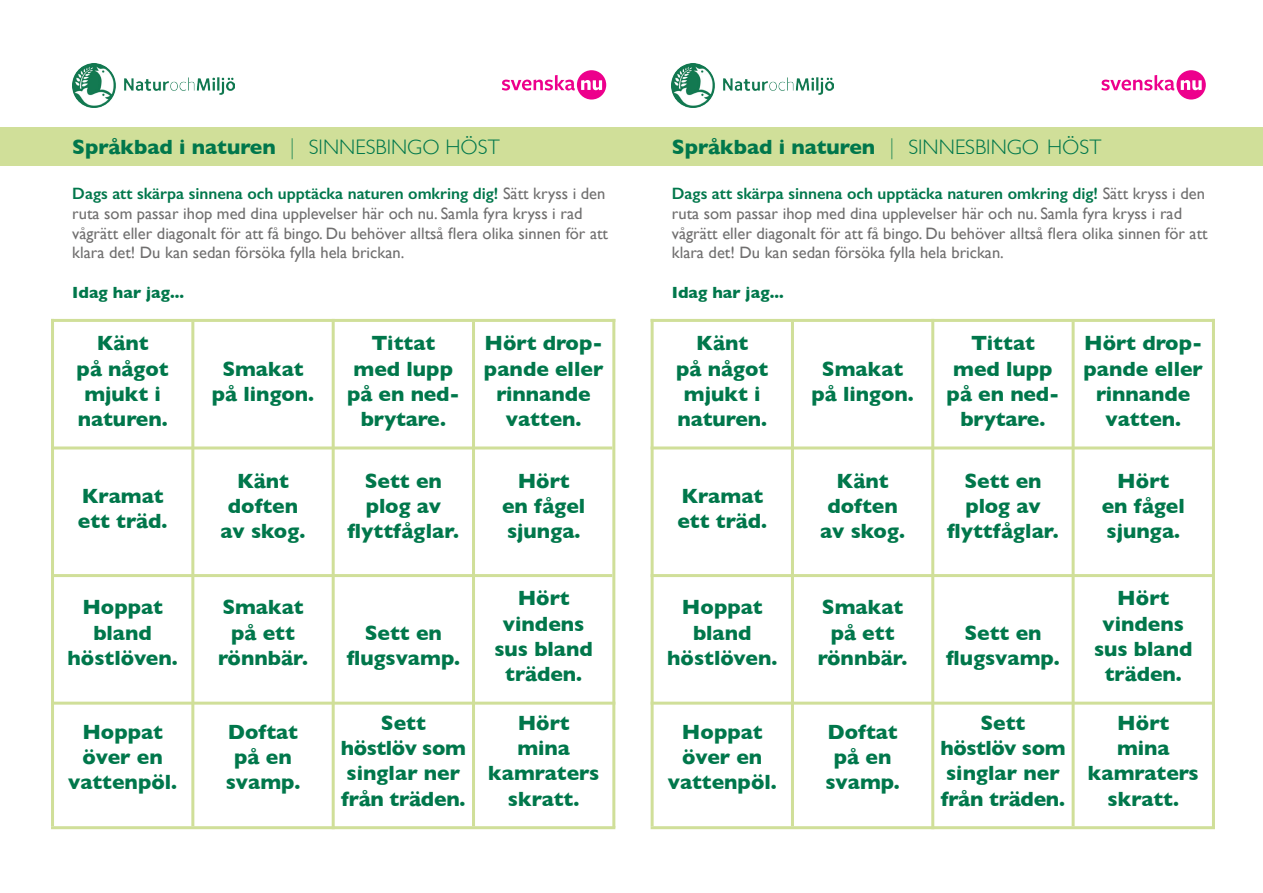
<style>
.page{position:relative;width:1263px;height:893px;background:#fff}
.page>*{position:absolute;margin:0;border:0;box-sizing:border-box;transform-origin:0 0}
.bingo{font:700 21px/25.2px "Gill Sans";color:#00774b;text-align:center}
.otsikko{font:700 21px "Gill Sans";color:#00774b}
.otsikko-2{font:300 21px "Gill Sans";color:#00774b}
.t1{font:16.5px/19.8px "Gill Sans";color:#706f6f}
.t2{font:700 16.5px "Gill Sans";color:#00774b}
.s1{font-weight:600;color:#00774b}
</style>
<div class="page">
<div style="left:0;top:128px;width:1263px;height:38px;background:#d0df99"></div>
<hr style="left:51px;top:826px;width:564px;height:3px;background:#d0df99">
<hr style="left:612px;top:319px;width:3px;height:509px;background:#d0df99">
<hr style="left:51px;top:319px;width:3px;height:507px;background:#d0df99">
<img style="left:72px;top:64px;width:162px;height:44px">
<svg style="left:502px;top:70px;width:104px;height:30px"></svg>
<hr style="left:191px;top:322px;width:3px;height:504px;background:#d0df99">
<hr style="left:332px;top:319px;width:3px;height:510px;background:#d0df99">
<hr style="left:472px;top:322px;width:3px;height:504px;background:#d0df99">
<hr style="left:51px;top:319px;width:564px;height:3px;background:#d0df99">
<hr style="left:51px;top:446px;width:561px;height:3px;background:#d0df99">
<hr style="left:51px;top:574px;width:561px;height:3px;background:#d0df99">
<hr style="left:51px;top:702px;width:564px;height:3px;background:#d0df99">
<img style="left:672px;top:64px;width:162px;height:44px">
<svg style="left:1101px;top:70px;width:105px;height:30px"></svg>
<hr style="left:651px;top:826px;width:564px;height:3px;background:#d0df99">
<hr style="left:1212px;top:319px;width:3px;height:509px;background:#d0df99">
<hr style="left:651px;top:319px;width:3px;height:507px;background:#d0df99">
<hr style="left:791px;top:322px;width:3px;height:504px;background:#d0df99">
<hr style="left:931px;top:319px;width:3px;height:510px;background:#d0df99">
<hr style="left:1071px;top:322px;width:3px;height:504px;background:#d0df99">
<hr style="left:651px;top:319px;width:564px;height:3px;background:#d0df99">
<hr style="left:651px;top:446px;width:561px;height:3px;background:#d0df99">
<hr style="left:651px;top:574px;width:561px;height:3px;background:#d0df99">
<hr style="left:651px;top:702px;width:564px;height:3px;background:#d0df99">
<p class="otsikko" style="left:72px;top:130px;width:205px">Språkbad i naturen</p>
<p class="otsikko-2" style="left:309px;top:130px;width:192px">SINNESBINGO HÖST</p>
<p class="t1" style="left:72px;top:183px;width:537px"><span class="s1">Dags att skärpa sinnena och upptäcka naturen omkring dig!</span> Sätt kryss i den ruta som passar ihop med dina upplevelser här och nu. Samla fyra kryss i rad vågrätt eller diagonalt för att få bingo. Du behöver alltså flera olika sinnen för att klara det! Du kan sedan försöka fylla hela brickan.</p>
<p class="t2" style="left:72px;top:279px;width:113px">Idag har jag...</p>
<p class="bingo" style="left:97px;top:330px;width:54px">Känt</p>
<p class="bingo" style="left:77px;top:355px;width:94px">på något mjukt i naturen.</p>
<p class="bingo" style="left:82px;top:483px;width:83px">Kramat</p>
<p class="bingo" style="left:78px;top:508px;width:91px">ett träd.</p>
<p class="bingo" style="left:68px;top:594px;width:112px">Hoppat bland höstlöven.</p>
<p class="bingo" style="left:68px;top:719px;width:110px">Hoppat över en vattenpöl.</p>
<p class="bingo" style="left:222px;top:355px;width:83px">Smakat</p>
<p class="bingo" style="left:212px;top:381px;width:104px">på lingon.</p>
<p class="bingo" style="left:237px;top:468px;width:54px">Känt</p>
<p class="bingo" style="left:228px;top:493px;width:72px">doften</p>
<p class="bingo" style="left:221px;top:518px;width:86px">av skog.</p>
<p class="bingo" style="left:222px;top:594px;width:83px">Smakat</p>
<p class="bingo" style="left:218px;top:619px;width:91px">på ett rönnbär.</p>
<p class="bingo" style="left:228px;top:719px;width:72px">Doftat</p>
<p class="bingo" style="left:226px;top:744px;width:76px">på en svamp.</p>
<p class="bingo" style="left:371px;top:330px;width:65px">Tittat</p>
<p class="bingo" style="left:354px;top:355px;width:101px">med lupp</p>
<p class="bingo" style="left:347px;top:381px;width:114px">på en ned&shy;brytare.</p>
<p class="bingo" style="left:484px;top:330px;width:121px">Hört drop&shy;pande eller rinnande vatten.</p>
<p class="bingo" style="left:348px;top:468px;width:113px">Sett en plog av flyttfåglar.</p>
<p class="bingo" style="left:518px;top:468px;width:53px">Hört</p>
<p class="bingo" style="left:502px;top:493px;width:85px;text-align:left">en fågel sjunga.</p>
<p class="bingo" style="left:347px;top:619px;width:115px">Sett en flugsvamp.</p>
<p class="bingo" style="left:381px;top:710px;width:47px">Sett</p>
<p class="bingo" style="left:341px;top:735px;width:127px;text-align:left">höstlöv som singlar ner från träden.</p>
<p class="bingo" style="left:494px;top:585px;width:100px">Hört vindens sus bland träden.</p>
<p class="bingo" style="left:518px;top:710px;width:53px">Hört</p>
<p class="bingo" style="left:488px;top:735px;width:113px">mina kamraters skratt.</p>
<p class="otsikko" style="left:672px;top:130px;width:205px">Språkbad i naturen</p>
<p class="otsikko-2" style="left:908px;top:130px;width:195px">SINNESBINGO HÖST</p>
<p class="t1" style="left:672px;top:183px;width:537px"><span class="s1">Dags att skärpa sinnena och upptäcka naturen omkring dig!</span> Sätt kryss i den ruta som passar ihop med dina upplevelser här och nu. Samla fyra kryss i rad vågrätt eller diagonalt för att få bingo. Du behöver alltså flera olika sinnen för att klara det! Du kan sedan försöka fylla hela brickan.</p>
<p class="t2" style="left:672px;top:279px;width:113px">Idag har jag...</p>
<p class="bingo" style="left:696px;top:330px;width:54px">Känt</p>
<p class="bingo" style="left:676px;top:355px;width:94px">på något mjukt i naturen.</p>
<p class="bingo" style="left:822px;top:355px;width:83px">Smakat</p>
<p class="bingo" style="left:1083px;top:330px;width:121px">Hört drop&shy;pande eller rinnande vatten.</p>
<p class="bingo" style="left:971px;top:330px;width:65px">Tittat</p>
<p class="bingo" style="left:953px;top:355px;width:101px">med lupp</p>
<p class="bingo" style="left:947px;top:381px;width:114px">på en ned&shy;brytare.</p>
<p class="bingo" style="left:811px;top:381px;width:104px">på lingon.</p>
<p class="bingo" style="left:681px;top:483px;width:83px">Kramat</p>
<p class="bingo" style="left:677px;top:508px;width:91px">ett träd.</p>
<p class="bingo" style="left:667px;top:594px;width:112px">Hoppat bland höstlöven.</p>
<p class="bingo" style="left:668px;top:719px;width:110px">Hoppat över en vattenpöl.</p>
<p class="bingo" style="left:837px;top:468px;width:54px">Känt</p>
<p class="bingo" style="left:827px;top:493px;width:72px">doften</p>
<p class="bingo" style="left:820px;top:518px;width:86px">av skog.</p>
<p class="bingo" style="left:822px;top:594px;width:83px">Smakat</p>
<p class="bingo" style="left:818px;top:619px;width:91px">på ett rönnbär.</p>
<p class="bingo" style="left:827px;top:719px;width:72px">Doftat</p>
<p class="bingo" style="left:825px;top:744px;width:76px">på en svamp.</p>
<p class="bingo" style="left:947px;top:468px;width:113px">Sett en plog av flyttfåglar.</p>
<p class="bingo" style="left:1117px;top:468px;width:53px">Hört</p>
<p class="bingo" style="left:1102px;top:493px;width:85px;text-align:left">en fågel sjunga.</p>
<p class="bingo" style="left:946px;top:619px;width:115px">Sett en flugsvamp.</p>
<p class="bingo" style="left:980px;top:710px;width:47px">Sett</p>
<p class="bingo" style="left:940px;top:735px;width:127px;text-align:left">höstlöv som singlar ner från träden.</p>
<p class="bingo" style="left:1094px;top:585px;width:100px">Hört vindens sus bland träden.</p>
<p class="bingo" style="left:1117px;top:710px;width:53px">Hört</p>
<p class="bingo" style="left:1088px;top:735px;width:113px">mina kamraters skratt.</p>
</div>
